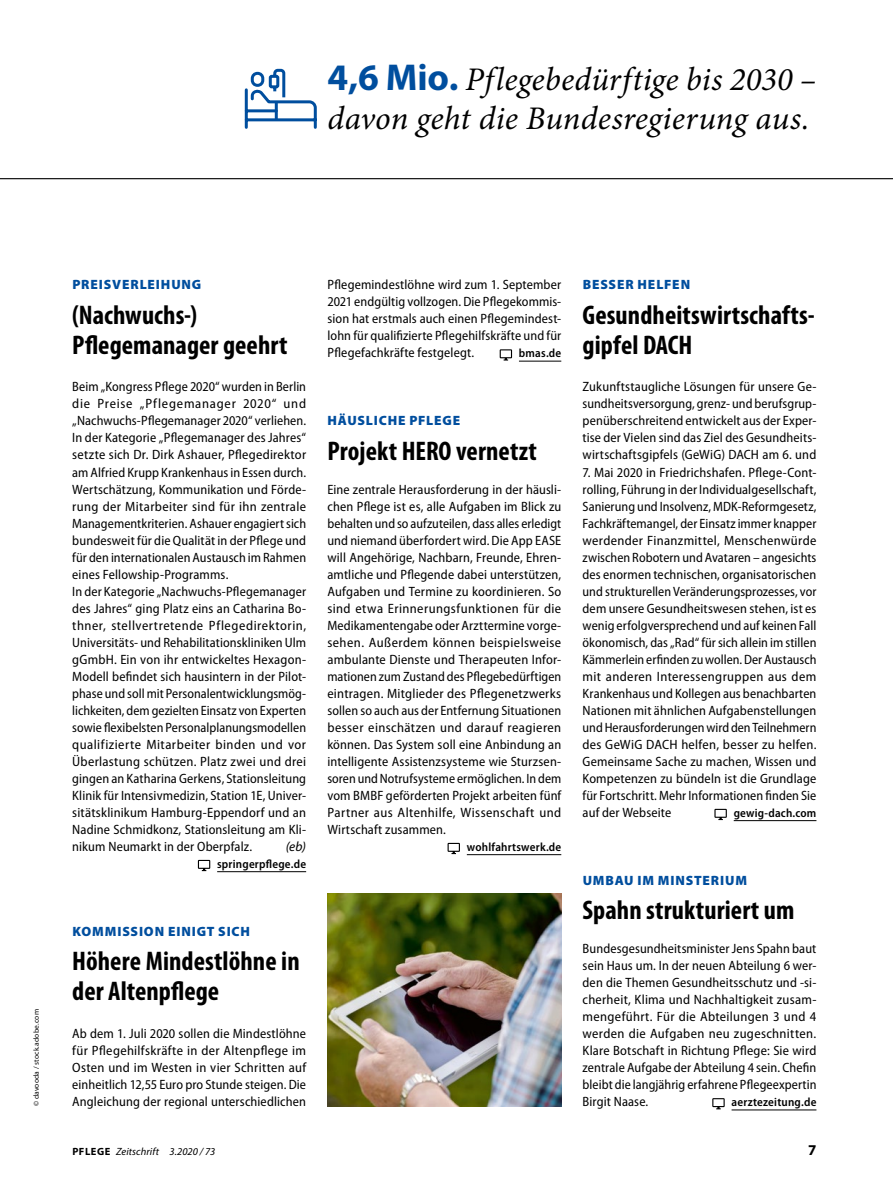
<style>
.page{position:relative;width:893px;height:1187px;background:#fff}
.page>*{position:absolute;margin:0;border:0;box-sizing:border-box;transform-origin:0 0}
.NoXML_Dateline_Quote{font:italic 33px/39px "Minion Pro";letter-spacing:.005em;color:#000}
.Box_Heading_Title_1{font:700 condensed 27px/30px "Myriad Pro";letter-spacing:.005em;color:#000}
.NoXML_Pagina{font:700 15px "Myriad Pro";color:#000}
.Para_News{font:semi-condensed 13.5px/17px "Myriad Pro";letter-spacing:.01em;color:#000;text-align:justify}
.NoXML_SuperTitle_New{font:900 13.5px "Myriad Pro";letter-spacing:.06em;color:#004e9e}
.Para_News-2{font:italic 13.5px "Myriad Pro";color:#000}
.Para_News-3{font:600 semi-condensed 12px "Myriad Pro";letter-spacing:.015em;color:#000}
.NoXML_Pagina-2{font:italic 10.5px "Myriad Pro";letter-spacing:.005em;color:#000}
.t1{font:7.5px "Myriad Pro";letter-spacing:.025em;color:#000}
.s1{font-family:"Myriad Pro";font-weight:700;font-style:normal;font-size:37.5px;color:#004e9e}
.s2{font-weight:700;font-style:normal}
</style>
<div class="page">
<hr style="left:0;top:178px;width:893px;height:1px;background:#000">
<hr style="left:217px;top:871px;width:89px;height:1px;background:#000">
<svg style="left:198px;top:859px;width:12px;height:12px"></svg>
<hr style="left:519px;top:361px;width:42px;height:1px;background:#000">
<hr style="left:467px;top:854px;width:94px;height:1px;background:#000">
<svg style="left:500px;top:349px;width:12px;height:11px"></svg>
<svg style="left:448px;top:842px;width:12px;height:12px"></svg>
<hr style="left:734px;top:820px;width:82px;height:1px;background:#000">
<hr style="left:732px;top:1109px;width:84px;height:1px;background:#000">
<svg style="left:714px;top:808px;width:13px;height:12px"></svg>
<svg style="left:712px;top:1098px;width:13px;height:11px"></svg>
<img style="left:327px;top:893px;width:234px;height:213px">
<svg style="left:245px;top:69px;width:72px;height:60px"></svg>
<p class="NoXML_Dateline_Quote" style="left:327px;top:59px;width:490px"><span class="s1">4,6 Mio.</span> Pflegebedürftige bis 2030 – davon geht die Bundesregierung aus.</p>
<p class="t1" style="left:32px;top:1106px;width:98px;rotate:-90deg">© davooda / stock.adobe.com</p>
<p class="NoXML_SuperTitle_New" style="left:72px;top:277px;width:130px">PREISVERLEIHUNG</p>
<p class="Box_Heading_Title_1" style="left:72px;top:299px;width:217px">(Nachwuchs-)<br>Pflegemanager geehrt</p>
<p class="Para_News" style="left:72px;top:378px;width:235px">Beim „Kongress Pflege 2020“ wurden in Berlin die Preise „Pflegemanager 2020“ und „Nachwuchs-Pflegemanager 2020“ verliehen.</p>
<p class="Para_News" style="left:72px;top:430px;width:235px">In der Kategorie „Pflegemanager des Jahres“ setzte sich Dr. Dirk Ashauer, Pflegedirektor am Alfried Krupp Krankenhaus in Essen durch.<br>Wertschätzung, Kommunikation und Förde&shy;rung der Mitarbeiter sind für ihn zentrale Managementkriterien. Ashauer engagiert sich bundesweit für die Qualität in der Pflege und für den internationalen Austausch im Rahmen eines Fellowship-Programms.</p>
<p class="Para_News" style="left:72px;top:583px;width:235px">In der Kategorie „Nachwuchs-Pflegemanager des Jahres“ ging Platz eins an Catharina Bo&shy;thner, stellvertretende Pflegedirektorin, Universitäts- und Rehabilitationskliniken Ulm gGmbH. Ein von ihr entwickeltes Hexagon-Modell befindet sich hausintern in der Pilot&shy;phase und soll mit Personalentwicklungsmög&shy;lichkeiten, dem gezielten Einsatz von Experten sowie flexibelsten Personalplanungsmodellen qualifizierte Mitarbeiter binden und vor Überlastung schützen. Platz zwei und drei gingen an Katharina Gerkens, Stationsleitung Klinik für Intensivmedizin, Station 1E, Univer&shy;sitätsklinikum Hamburg-Eppendorf und an Nadine Schmidkonz, Stationsleitung am Kli&shy;nikum Neumarkt in der Oberpfalz.</p>
<p class="Para_News-2" style="left:286px;top:838px;width:22px">(eb)</p>
<p class="Para_News-3" style="left:217px;top:857px;width:90px">springerpflege.de</p>
<p class="NoXML_SuperTitle_New" style="left:72px;top:923px;width:179px">KOMMISSION EINIGT SICH</p>
<p class="Box_Heading_Title_1" style="left:72px;top:945px;width:229px">Höhere Mindestlöhne in der Altenpflege</p>
<p class="Para_News" style="left:72px;top:1025px;width:235px">Ab dem 1. Juli 2020 sollen die Mindestlöhne für Pflegehilfskräfte in der Altenpflege im Osten und im Westen in vier Schritten auf einheitlich 12,55 Euro pro Stunde steigen. Die Angleichung der regional unterschiedlichen</p>
<p class="Para_News" style="left:327px;top:276px;width:235px">Pflegemindestlöhne wird zum 1. September 2021 endgültig vollzogen. Die Pflegekommis&shy;sion hat erstmals auch einen Pflegemindest&shy;lohn für qualifizierte Pflegehilfskräfte und für Pflegefachkräfte festgelegt.</p>
<p class="Para_News-3" style="left:519px;top:347px;width:44px">bmas.de</p>
<p class="NoXML_SuperTitle_New" style="left:328px;top:413px;width:134px">HÄUSLICHE PFLEGE</p>
<p class="Box_Heading_Title_1" style="left:327px;top:435px;width:211px">Projekt HERO vernetzt</p>
<p class="Para_News" style="left:327px;top:481px;width:235px">Eine zentrale Herausforderung in der häusli&shy;chen Pflege ist es, alle Aufgaben im Blick zu behalten und so aufzuteilen, dass alles erledigt und niemand überfordert wird. Die App EASE will Angehörige, Nachbarn, Freunde, Ehren&shy;amtliche und Pflegende dabei unterstützen, Aufgaben und Termine zu koordinieren. So sind etwa Erinnerungsfunktionen für die Medikamentengabe oder Arzttermine vorge&shy;sehen. Außerdem können beispielsweise ambulante Dienste und Therapeuten Infor&shy;mationen zum Zustand des Pflegebedürftigen eintragen. Mitglieder des Pflegenetzwerks sollen so auch aus der Entfernung Situationen besser einschätzen und darauf reagieren können. Das System soll eine Anbindung an intelligente Assistenzsysteme wie Sturzsen&shy;soren und Notrufsysteme ermöglichen. In dem vom BMBF geförderten Projekt arbeiten fünf Partner aus Altenhilfe, Wissenschaft und Wirtschaft zusammen.</p>
<p class="Para_News-3" style="left:467px;top:840px;width:96px">wohlfahrtswerk.de</p>
<p class="NoXML_SuperTitle_New" style="left:583px;top:277px;width:109px">BESSER HELFEN</p>
<p class="Box_Heading_Title_1" style="left:583px;top:299px;width:232px">Gesundheitswirtschafts&shy;gipfel DACH</p>
<p class="Para_News" style="left:583px;top:378px;width:235px">Zukunftstaugliche Lösungen für unsere Ge&shy;sundheitsversorgung, grenz- und berufsgrup&shy;penüberschreitend entwickelt aus der Exper&shy;tise der Vielen sind das Ziel des Gesundheits&shy;wirtschaftsgipfels (GeWiG) DACH am 6. und</p>
<p class="Para_News" style="left:583px;top:464px;width:235px">7. Mai 2020 in Friedrichshafen. Pflege-Cont&shy;rolling, Führung in der Individualgesellschaft, Sanierung und Insolvenz, MDK-Reformgesetz, Fachkräftemangel, der Einsatz immer knapper werdender Finanzmittel, Menschenwürde zwischen Robotern und Avataren – angesichts des enormen technischen, organisatorischen und strukturellen Veränderungsprozesses, vor dem unsere Gesundheitswesen stehen, ist es wenig erfolgversprechend und auf keinen Fall ökonomisch, das „Rad“ für sich allein im stillen Kämmerlein erfinden zu wollen. Der Austausch mit anderen Interessengruppen aus dem Krankenhaus und Kollegen aus benachbarten Nationen mit ähnlichen Aufgabenstellungen und Herausforderungen wird den Teilnehmern des GeWiG DACH helfen, besser zu helfen.<br>Gemeinsame Sache zu machen, Wissen und Kompetenzen zu bündeln ist die Grundlage für Fortschritt. Mehr Informationen finden Sie auf der Webseite</p>
<p class="Para_News-3" style="left:734px;top:806px;width:84px">gewig-dach.com</p>
<p class="NoXML_SuperTitle_New" style="left:583px;top:872px;width:166px">UMBAU IM MINSTERIUM</p>
<p class="Box_Heading_Title_1" style="left:583px;top:894px;width:214px">Spahn strukturiert um</p>
<p class="Para_News" style="left:583px;top:940px;width:235px">Bundesgesundheitsminister Jens Spahn baut sein Haus um. In der neuen Abteilung 6 wer&shy;den die Themen Gesundheitsschutz und -si&shy;cherheit, Klima und Nachhaltigkeit zusam&shy;mengeführt. Für die Abteilungen 3 und 4 werden die Aufgaben neu zugeschnitten.<br>Klare Botschaft in Richtung Pflege: Sie wird zentrale Aufgabe der Abteilung 4 sein. Chefin bleibt die langjährig erfahrene Pflegeexpertin Birgit Naase.</p>
<p class="Para_News-3" style="left:732px;top:1095px;width:86px">aerztezeitung.de</p>
<p class="NoXML_Pagina-2" style="left:72px;top:1144px;width:145px"><span class="s2">PFLEGE</span> Zeitschrift 3.2020 / 73</p>
<p class="NoXML_Pagina" style="left:808px;top:1139px;width:10px">7</p>
</div>
